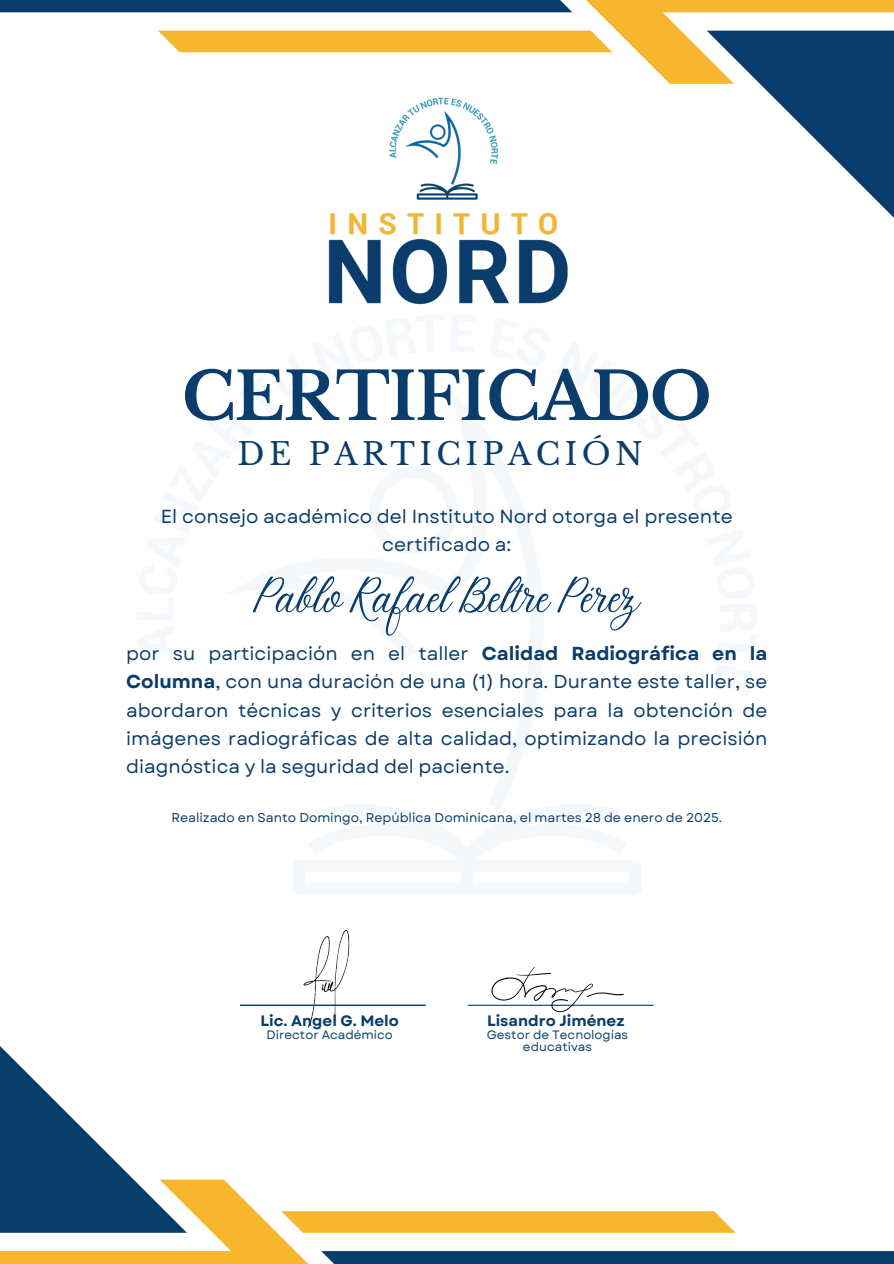
<style>
.page{position:relative;width:894px;height:1264px;background:#fff}
.page>*{position:absolute;margin:0;border:0;box-sizing:border-box;transform-origin:0 0}
.t1{font:700 65.55px "Libre Baskerville";letter-spacing:-.02em;color:#0a3d6c}
.t2{font:50.4px "Stoic";color:#0a3d6c}
.t3{font:30.6px "Libre Baskerville";letter-spacing:.14em;color:#0a3d6c}
.t4{font:18.9px/28.2px "Garet";color:#0a3d6c;text-align:center}
.t5{font:18.75px/28.2px "Garet";color:#0a3d6c;text-align:justify}
.t6{font:700 15.15px "Garet";color:#0a3d6c}
.t7{font:12.75px "Garet";color:#0a3d6c}
.t8{font:12.15px/12.1px "Garet";color:#0a3d6c;text-align:center}
.s1{font-weight:700}
</style>
<div class="page">
<svg style="left:0;top:1046px;width:893px;height:217px"></svg>
<svg style="left:0;top:0;width:893px;height:217px"></svg>
<img style="left:312px;top:74px;width:270px;height:282px">
<img style="left:303px;top:929px;width:47px;height:99px">
<hr style="left:240px;top:1004px;width:185px;height:2px;background:#0a3d6c">
<hr style="left:468px;top:1004px;width:185px;height:1px;background:#0a3d6c">
<svg style="left:491px;top:967px;width:132px;height:45px"></svg>
<h1 class="t1" style="left:182px;top:356px;width:531px">CERTIFICADO</h1>
<h3 class="t3" style="left:237px;top:435px;width:407px">DE PARTICIPACIÓN</h3>
<p class="t4" style="left:161px;top:502px;width:573px">El consejo académico del Instituto Nord otorga el presente certificado a:</p>
<h2 class="t2" style="left:255px;top:565px;width:385px">Pablo Rafael Beltre Pérez</h2>
<p class="t5" style="left:126px;top:640px;width:642px">por su participación en el taller <span class="s1">Calidad Radiográfica en la Columna</span>, con una duración de una (1) hora. Durante este taller, se abordaron técnicas y criterios esenciales para la obtención de imágenes radiográficas de alta calidad, optimizando la precisión diagnóstica y la seguridad del paciente.</p>
<p class="t7" style="left:171px;top:810px;width:552px">Realizado en Santo Domingo, República Dominicana, el martes 28 de enero de 2025.</p>
<p class="t6" style="left:260px;top:1011px;width:140px">Lic. Angel G. Melo</p>
<p class="t8" style="left:266px;top:1029px;width:128px">Director Académico</p>
<p class="t6" style="left:487px;top:1011px;width:139px">Lisandro Jiménez</p>
<p class="t8" style="left:486px;top:1028px;width:143px">Gestor de Tecnologías educativas</p>
</div>
